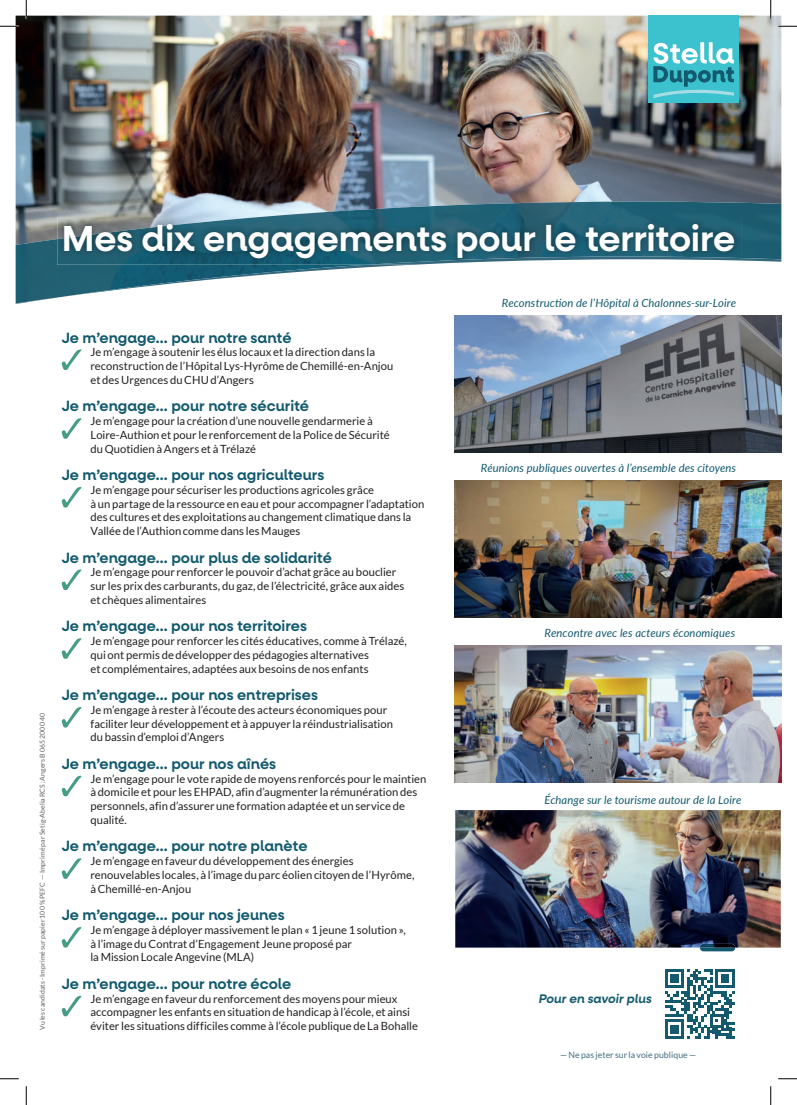
<style>
.page{position:relative;width:797px;height:1105px;background:#fff}
.page>*{position:absolute;margin:0;border:0;box-sizing:border-box;transform-origin:0 0}
.t1{font:600 36.25px "Neulis Alt";letter-spacing:-.005em;color:#fff}
.t2{font:600 15px "Neulis Alt";color:#135a6f}
.t3{font:italic 600 12.5px "Neulis Alt";letter-spacing:.005em;color:#135a6f}
.t4{font:11.25px/13.8px "Lato";letter-spacing:.005em;color:#231f20}
.t5{font:italic 11.25px "Lato";letter-spacing:.01em;color:#135a6f}
.t6{font:8.75px "Lato";letter-spacing:.005em;color:#426f82}
.t7{font:6.88px "Lato";letter-spacing:.015em;color:#636366}
</style>
<div class="page">
<img style="left:16px;top:16px;width:765px;height:288px">
<img style="left:455px;top:810px;width:325px;height:138px">
<svg style="left:741px;top:259px;width:40px;height:3px"></svg>
<img style="left:260px;top:202px;width:521px;height:57px">
<svg style="left:367px;top:265px;width:47px;height:32px"></svg>
<img style="left:16px;top:239px;width:351px;height:64px">
<img style="left:57px;top:217px;width:684px;height:48px">
<svg style="left:699px;top:948px;width:36px;height:3px"></svg>
<img style="left:699px;top:944px;width:36px;height:4px">
<div style="left:648px;top:16px;width:90px;height:87px;background:#3cc1ce"></div>
<svg style="left:653px;top:42px;width:81px;height:56px"></svg>
<svg style="left:665px;top:969px;width:69px;height:70px"></svg>
<svg style="left:62px;top:349px;width:20px;height:21px"></svg>
<svg style="left:62px;top:418px;width:20px;height:21px"></svg>
<svg style="left:62px;top:487px;width:20px;height:21px"></svg>
<svg style="left:62px;top:569px;width:20px;height:22px"></svg>
<svg style="left:62px;top:638px;width:20px;height:21px"></svg>
<svg style="left:62px;top:707px;width:20px;height:21px"></svg>
<svg style="left:62px;top:776px;width:20px;height:21px"></svg>
<svg style="left:62px;top:858px;width:20px;height:21px"></svg>
<svg style="left:62px;top:927px;width:20px;height:21px"></svg>
<svg style="left:62px;top:996px;width:20px;height:21px"></svg>
<img style="left:454px;top:315px;width:327px;height:137px">
<img style="left:454px;top:480px;width:327px;height:137px">
<img style="left:454px;top:645px;width:327px;height:137px">
<svg style="left:0;top:25px;width:19px;height:2px"></svg>
<svg style="left:778px;top:25px;width:19px;height:2px"></svg>
<svg style="left:0;top:1078px;width:19px;height:1px"></svg>
<svg style="left:778px;top:1078px;width:19px;height:1px"></svg>
<svg style="left:25px;top:0;width:2px;height:19px"></svg>
<svg style="left:25px;top:1086px;width:2px;height:19px"></svg>
<svg style="left:770px;top:0;width:1px;height:19px"></svg>
<svg style="left:770px;top:1086px;width:1px;height:19px"></svg>
<h1 class="t1" style="left:62px;top:222px;width:675px">Mes dix engagements pour le territoire</h1>
<p class="t7" style="left:39px;top:1030px;width:318px;rotate:-90deg">Vu les candidats - Imprimé sur papier 100 % PEFC — Imprimé par Setig-Abelia RCS : Angers B 065 200 040</p>
<h2 class="t2" style="left:62px;top:331px;width:231px">Je m’engage… pour notre santé</h2>
<p class="t4" style="left:90px;top:345px;width:304px">Je m’engage à soutenir les élus locaux et la direction dans la reconstruction de l’Hôpital Lys-Hyrôme de Chemillé-en-Anjou et des Urgences du CHU d’Angers</p>
<h2 class="t2" style="left:62px;top:400px;width:249px">Je m’engage… pour notre sécurité</h2>
<p class="t4" style="left:90px;top:414px;width:301px">Je m’engage pour la création d’une nouvelle gendarmerie à<br>Loire-Authion et pour le renforcement de la Police de Sécurité du Quotidien à Angers et à Trélazé</p>
<h2 class="t2" style="left:62px;top:468px;width:264px">Je m’engage… pour nos agriculteurs</h2>
<p class="t4" style="left:90px;top:483px;width:335px">Je m’engage pour sécuriser les productions agricoles grâce<br>à un partage de la ressource en eau et pour accompagner l’adaptation des cultures et des exploitations au changement climatique dans la Vallée de l’Authion comme dans les Mauges</p>
<h2 class="t2" style="left:62px;top:551px;width:272px">Je m’engage… pour plus de solidarité</h2>
<p class="t4" style="left:90px;top:565px;width:315px">Je m’engage pour renforcer le pouvoir d’achat grâce au bouclier sur les prix des carburants, du gaz, de l’électricité, grâce aux aides et chèques alimentaires</p>
<h2 class="t2" style="left:62px;top:620px;width:247px">Je m’engage… pour nos territoires</h2>
<p class="t4" style="left:90px;top:634px;width:318px">Je m’engage pour renforcer les cités éducatives, comme à Trélazé, qui ont permis de développer des pédagogies alternatives<br>et complémentaires, adaptées aux besoins de nos enfants</p>
<h2 class="t2" style="left:62px;top:688px;width:258px">Je m’engage… pour nos entreprises</h2>
<p class="t4" style="left:90px;top:703px;width:304px">Je m’engage à rester à l’écoute des acteurs économiques pour faciliter leur développement et à appuyer la réindustrialisation du bassin d’emploi d’Angers</p>
<h2 class="t2" style="left:62px;top:757px;width:216px">Je m’engage… pour nos aînés</h2>
<p class="t4" style="left:90px;top:772px;width:337px">Je m’engage pour le vote rapide de moyens renforcés pour le maintien à domicile et pour les EHPAD, afin d’augmenter la rémunération des personnels, afin d’assurer une formation adaptée et un service de qualité.</p>
<h2 class="t2" style="left:62px;top:840px;width:247px">Je m’engage… pour notre planète</h2>
<p class="t4" style="left:90px;top:854px;width:325px">Je m’engage en faveur du développement des énergies renouvelables locales, à l’image du parc éolien citoyen de l’Hyrôme, à Chemillé-en-Anjou</p>
<h2 class="t2" style="left:62px;top:908px;width:224px">Je m’engage… pour nos jeunes</h2>
<p class="t4" style="left:90px;top:923px;width:317px">Je m’engage à déployer massivement le plan « 1 jeune 1 solution », à l’image du Contrat d’Engagement Jeune proposé par<br>la Mission Locale Angevine (MLA)</p>
<h2 class="t2" style="left:62px;top:977px;width:231px">Je m’engage… pour notre école</h2>
<p class="t4" style="left:90px;top:992px;width:329px">Je m’engage en faveur du renforcement des moyens pour mieux accompagner les enfants en situation de handicap à l’école, et ainsi éviter les situations difficiles comme à l’école publique de La Bohalle</p>
<p class="t5" style="left:502px;top:295px;width:236px">Reconstruction de l’Hôpital à Chalonnes-sur-Loire</p>
<p class="t5" style="left:481px;top:464px;width:257px">Réunions publiques ouvertes à l’ensemble des citoyens</p>
<p class="t5" style="left:544px;top:625px;width:192px">Rencontre avec les acteurs économiques</p>
<p class="t5" style="left:544px;top:792px;width:199px">Échange sur le tourisme autour de la Loire</p>
<p class="t3" style="left:538px;top:993px;width:115px">Pour en savoir plus</p>
<p class="t6" style="left:560px;top:1049px;width:138px">— Ne pas jeter sur la voie publique —</p>
</div>
